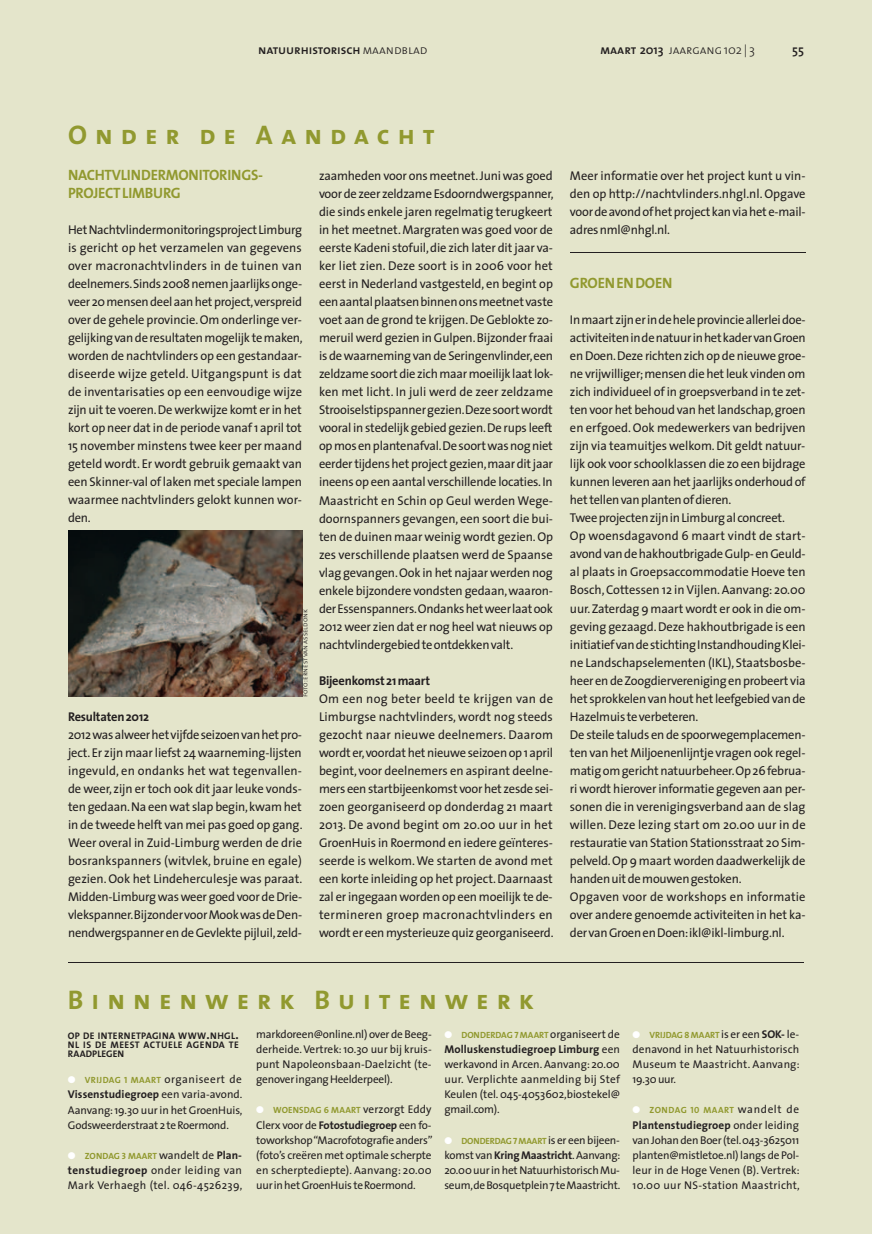
<style>
.page{position:relative;width:872px;height:1234px;background:#fff}
.page>*{position:absolute;margin:0;border:0;box-sizing:border-box;transform-origin:0 0}
.t1{font:27px "The Sans Bold Caps";letter-spacing:.295em;color:#91992f}
.t2{font:15px/18px "The Sans Bold Caps";letter-spacing:-.015em;color:#91992f}
.t3{font:12.75px/18px "The Sans";letter-spacing:-.015em;color:#231f20;text-align:justify}
.t4{font:700 12.75px "The Sans";letter-spacing:-.015em;color:#231f20}
.t5{font:12.75px "The Sans Semi Bold Caps";letter-spacing:-.005em;color:#231f20}
.t6{font:12.75px "The Sans Light Caps";letter-spacing:-.005em;color:#231f20}
.t7{font:600 12.75px "The Sans";color:#231f20}
.t8{font:11.25px/15.1px "The Sans";color:#231f20;text-align:justify}
.t9{font:11.25px/15.1px "The Sans";letter-spacing:.025em;color:#231f20}
.t10{font:700 9.6px/9px "The Sans";letter-spacing:.035em;color:#231f20;text-align:justify}
.t11{font:9px "The Sans Bold Caps";letter-spacing:.01em;color:#91992f}
.t12{font:700 9px "The Sans";letter-spacing:-.015em;color:#91992f}
.t13{font:9px "The Sans Bold Caps";letter-spacing:.04em;color:#91992f}
.t14{font:9px "The Sans Bold Caps";letter-spacing:.055em;color:#91992f}
.t15{font:7.5px "The Sans Light Caps";letter-spacing:-.005em;color:#231f20}
.s1{font-family:"The Sans Light Caps"}
.s2{font-family:"The Sans Semi Bold Caps"}
.s3{font-family:"The Sans";font-weight:600}
.s4{font-family:"The Sans";font-weight:300}
.s5{font-size:12.75px}
.s6{color:#fff}
.s7{font-family:"The Sans";font-size:11.25px;color:#231f20}
.s8{font-weight:700}
.s9{font-family:"The Sans";font-weight:700;font-size:11.25px;color:#231f20}
.s10{font-family:"The Sans Bold Caps";font-weight:400}
.s11{font-weight:400;font-size:11.25px;color:#231f20}
</style>
<div class="page">
<div style="left:0;top:0;width:872px;height:1233px;background:#e4e5cb"></div>
<hr style="left:68px;top:961px;width:736px;height:1px;background:#231f20">
<hr style="left:570px;top:252px;width:235px;height:1px;background:#231f20">
<img style="left:68px;top:530px;width:234px;height:166px">
<p class="t5" style="left:258px;top:39px;width:171px">natuurhistorisch<span class="s1">maandblad</span></p>
<p class="t6" style="left:600px;top:39px;width:156px"><span class="s2">maart</span> <span class="s3">2013</span> jaargang <span class="s4">102 | 3</span></p>
<p class="t7" style="left:792px;top:39px;width:13px">55</p>
<h1 class="t1" style="left:68px;top:112px;width:368px">Onder de Aandacht</h1>
<p class="t2" style="left:68px;top:166px;width:196px">NACHTVLINDER MONITORINGS-<br>PROJECT LIMBURG</p>
<p class="t3" style="left:68px;top:220px;width:236px">Het Nachtvlindermonitoringsproject Limburg is gericht op het verzamelen van gegevens over macronachtvlinders in de tuinen van deelnemers. Sinds 2008 nemen jaarlijks onge&shy;veer 20 mensen deel aan het project, verspreid over de gehele provincie. Om onderlinge ver&shy;gelijking van de resultaten mogelijk te maken, worden de nachtvlinders op een gestandaar&shy;diseerde wijze geteld. Uitgangspunt is dat de inventarisaties op een eenvoudige wijze zijn uit te voeren. De werkwijze komt er in het kort op neer dat in de periode vanaf 1 april tot 15 november minstens twee keer per maand geteld wordt. Er wordt gebruik gemaakt van een Skinner-val of laken met speciale lampen waarmee nachtvlinders gelokt kunnen wor&shy;den.</p>
<p class="t3" style="left:319px;top:166px;width:236px">zaamheden voor ons meetnet. Juni was goed voor de zeer zeldzame Esdoorndwergspanner, die sinds enkele jaren regelmatig terugkeert in het meetnet. Margraten was goed voor de eerste Kadeni stofuil, die zich later dit jaar va&shy;ker liet zien. Deze soort is in 2006 voor het eerst in Nederland vastgesteld, en begint op een aantal plaatsen binnen ons meetnet vaste voet aan de grond te krijgen. De Geblokte zo&shy;meruil werd gezien in Gulpen. Bijzonder fraai is de waarneming van de Seringenvlinder, een zeldzame soort die zich maar moeilijk laat lok&shy;ken met licht. In juli werd de zeer zeldzame Strooiselstipspanner gezien. Deze soort wordt vooral in stedelijk gebied gezien. De rups leeft op mos en plantenafval. De soort was nog niet eerder tijdens het project gezien, maar dit jaar ineens op een aantal verschillende locaties. In Maastricht en Schin op Geul werden Wege&shy;doornspanners gevangen, een soort die bui&shy;ten de duinen maar weinig wordt gezien. Op zes verschillende plaatsen werd de Spaanse vlag gevangen. Ook in het najaar werden nog enkele bijzondere vondsten gedaan, waaron&shy;der Essenspanners. Ondanks het weer laat ook 2012 weer zien dat er nog heel wat nieuws op nachtvlindergebied te ontdekken valt.</p>
<p class="t4" style="left:319px;top:669px;width:113px">Bijeenkomst 21 maart</p>
<p class="t3" style="left:319px;top:688px;width:236px">Om een nog beter beeld te krijgen van de Limburgse nachtvlinders, wordt nog steeds gezocht naar nieuwe deelnemers. Daarom wordt er, voordat het nieuwe seizoen op 1 april begint, voor deelnemers en aspirant deelne&shy;mers een startbijeenkomst voor het zesde sei&shy;zoen georganiseerd op donderdag 21 maart 2013. De avond begint om 20.00 uur in het GroenHuis in Roermond en iedere geïnteres&shy;seerde is welkom. We starten de avond met een korte inleiding op het project. Daarnaast zal er ingegaan worden op een moeilijk te de&shy;termineren groep macronachtvlinders en wordt er een mysterieuze quiz georganiseerd.</p>
<p class="t15" style="left:299px;top:697px;width:90px;rotate:-90deg">foto: ernest van asseldonk</p>
<p class="t4" style="left:68px;top:705px;width:83px">Resultaten 2012</p>
<p class="t3" style="left:68px;top:724px;width:236px">2012 was alweer het vijfde seizoen van het pro&shy;ject. Er zijn maar liefst 24 waarneming-lijsten ingevuld, en ondanks het wat tegenvallen&shy;de weer, zijn er toch ook dit jaar leuke vonds&shy;ten gedaan. Na een wat slap begin, kwam het in de tweede helft van mei pas goed op gang.<br>Weer overal in Zuid-Limburg werden de drie bosrankspanners (witvlek, bruine en egale) gezien. Ook het Lindeherculesje was paraat.<br>Midden-Limburg was weer goed voor de Drie&shy;vlekspanner. Bijzonder voor Mook was de Den&shy;nendwergspanner en de Gevlekte pijluil, zeld-</p>
<p class="t3" style="left:570px;top:166px;width:237px">Meer informatie over het project kunt u vin&shy;den op http://nachtvlinders.nhgl.nl. Opgave voor de avond of het project kan via het e-mail&shy;adres nml@nhgl.nl.</p>
<p class="t2" style="left:570px;top:274px;width:104px">GROEN EN DOEN</p>
<p class="t3" style="left:570px;top:310px;width:237px;text-align:left">In maart zijn er in de hele provincie allerlei doe&shy;activiteiten in de natuur in het kader van Groen en Doen. Deze richten zich op de nieuwe groe&shy;ne vrijwilliger; mensen die het leuk vinden om zich individueel of in groepsverband in te zet&shy;ten voor het behoud van het landschap, groen en erfgoed. Ook medewerkers van bedrijven zijn via teamuitjes welkom. Dit geldt natuur&shy;lijk ook voor schoolklassen die zo een bijdrage kunnen leveren aan het jaarlijks onderhoud of het tellen van planten of dieren.<br>Twee projecten zijn in Limburg al concreet.<br>Op woensdagavond 6 maart vindt de start&shy;avond van de hakhoutbrigade Gulp- en Geuld&shy;al plaats in Groepsaccommodatie Hoeve ten Bosch, Cottessen 12 in Vijlen. Aanvang: 20.00 uur. Zaterdag 9 maart wordt er ook in die om&shy;geving gezaagd. Deze hakhoutbrigade is een initiatief van de stichting Instandhouding Klei&shy;ne Landschapselementen (IKL), Staatsbosbe&shy;heer en de Zoogdiervereniging en probeert via het sprokkelen van hout het leefgebied van de Hazelmuis te verbeteren.<br>De steile taluds en de spoorwegemplacemen&shy;ten van het Miljoenenlijntje vragen ook regel&shy;matig om gericht natuurbeheer. Op 26 februa&shy;ri wordt hierover informatie gegeven aan per&shy;sonen die in verenigingsverband aan de slag willen. Deze lezing start om 20.00 uur in de restauratie van Station Stationsstraat 20 Sim&shy;pelveld. Op 9 maart worden daadwerkelijk de handen uit de mouwen gestoken.<br>Opgaven voor de workshops en informatie over andere genoemde activiteiten in het ka&shy;der van Groen en Doen: ikl@ikl-limburg.nl.</p>
<h1 class="t1" style="left:68px;top:976px;width:467px">Binnenwerk Buitenwerk</h1>
<p class="t10" style="left:68px;top:1030px;width:172px">OP DE INTERNETPAGINA WWW<span class="s5">.</span>NHGL<span class="s5">.<br></span>NL IS DE MEEST ACTUELE AGENDA TE RAADPLEGEN</p>
<p class="t13" style="left:68px;top:1072px;width:175px"><span class="s6">●</span> VRIJDAG 1 MAART <span class="s7">organiseert de</span></p>
<p class="t8" style="left:68px;top:1086px;width:176px"><span class="s8">Vissenstudiegroep</span> een varia-avond.<br>Aanvang: 19.30 uur in het GroenHuis, Godsweerderstraat 2 te Roermond.</p>
<p class="t11" style="left:68px;top:1148px;width:176px"><span class="s6">●</span> ZONDAG 3 MAART <span class="s7">wandelt de</span> <span class="s9">Plan-</span></p>
<p class="t9" style="left:68px;top:1162px;width:176px"><span class="s8">tenstudiegroep</span> onder leiding van<br>Mark Verhaegh (tel. 046-4526239,</p>
<p class="t8" style="left:256px;top:1025px;width:177px">markdoreen@online.nl) over de Beeg&shy;derheide. Vertrek: 10.30 uur bij kruis&shy;punt Napoleonsbaan-Daelzicht (te&shy;genover ingang Heelderpeel).</p>
<p class="t11" style="left:256px;top:1102px;width:177px"><span class="s6">●</span> WOENSDAG 6 MAART <span class="s7">verzorgt Eddy</span></p>
<p class="t8" style="left:256px;top:1116px;width:178px">Clerx voor de <span class="s8">Fotostudiegroep</span> een fo&shy;toworkshop “Macrofotografie anders” (foto’s creëren met optimale scherpte en scherptediepte). Aanvang: 20.00 uur in het GroenHuis te Roermond.</p>
<p class="t11" style="left:444px;top:1026px;width:177px"><span class="s6">●</span> DONDERDAG 7 MAART <span class="s7">organiseert de</span></p>
<p class="t8" style="left:444px;top:1040px;width:177px"><span class="s8">Molluskenstudiegroep Limburg</span> een werkavond in Arcen. Aanvang: 20.00 uur. Verplichte aanmelding bij Stef Keulen (tel. 045-4053602,biostekel@ gmail.com).</p>
<p class="t12" style="left:444px;top:1132px;width:177px"><span class="s6">●</span> DONDERDAG <span class="s10">7</span> MAART <span class="s11">is er een bijeen-</span></p>
<p class="t8" style="left:444px;top:1146px;width:178px">komst van <span class="s8">Kring Maastricht</span>.Aanvang:<br>20.00 uur in het Natuurhistorisch Mu&shy;seum, de Bosquetplein 7 te Maastricht.</p>
<p class="t11" style="left:632px;top:1026px;width:168px"><span class="s6">●</span> VRIJDAG 8 MAART <span class="s7">is er een</span> <span class="s9">SOK-</span> <span class="s7">le-</span></p>
<p class="t8" style="left:632px;top:1040px;width:168px">denavond in het Natuurhistorisch Museum te Maastricht. Aanvang:<br>19.30 uur.</p>
<p class="t14" style="left:632px;top:1102px;width:168px"><span class="s6">●</span> ZONDAG 10 MAART <span class="s7">wandelt de</span></p>
<p class="t8" style="left:632px;top:1116px;width:169px"><span class="s8">Plantenstudiegroep</span> onder leiding vanJohan den Boer (tel. 043-3625011 planten@mistletoe.nl) langs de Pol&shy;leur in de Hoge Venen (B). Vertrek:<br>10.00 uur NS-station Maastricht,</p>
</div>
